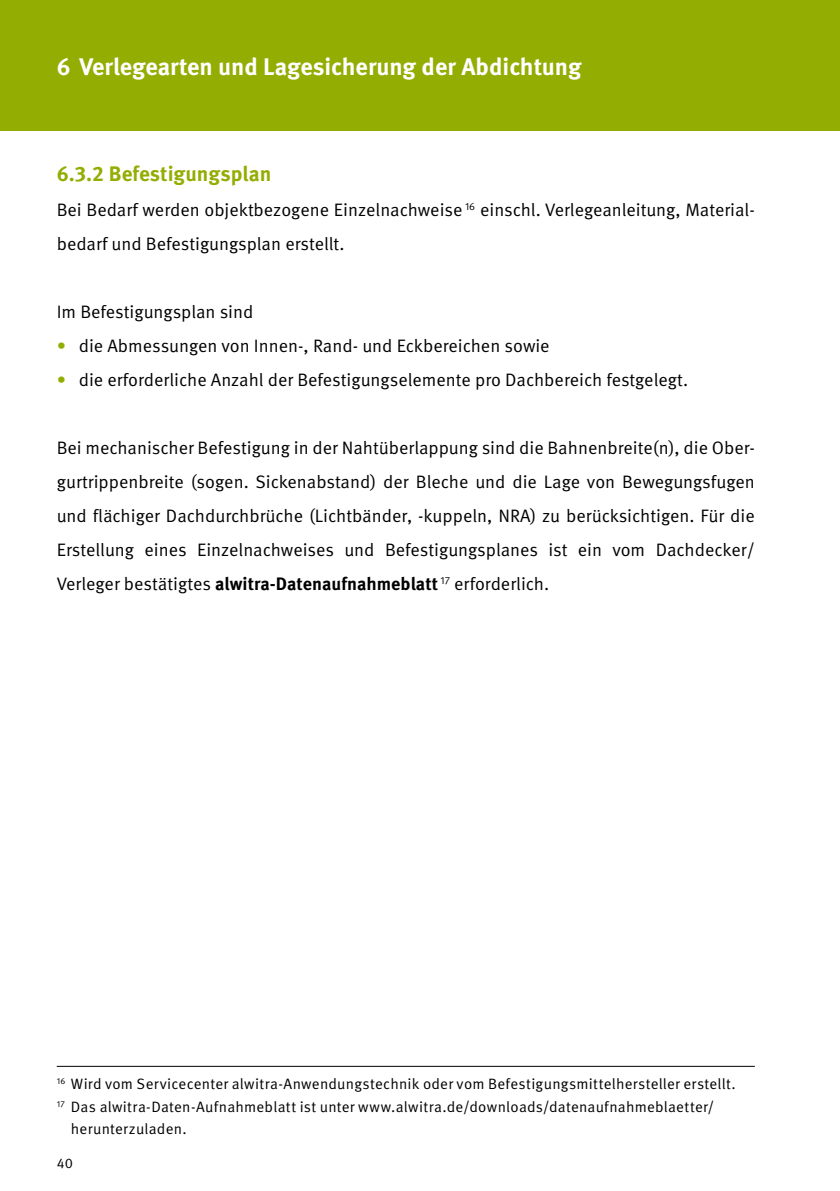
<style>
.page{position:relative;width:840px;height:1191px;background:#fff}
.page>*{position:absolute;margin:0;border:0;box-sizing:border-box;transform-origin:0 0}
.t1{font:700 24px "Meta Pro";color:#fff}
.t2{font:700 21px "Meta Pro";color:#94ad03}
.t3{font:18px/34px "Meta Pro";color:#000}
.t4{font:15px "Meta Pro";letter-spacing:.015em;color:#000}
.t5{font:14px "Meta Pro";color:#000}
.s1{color:#94ad03}
.s2{font-weight:700}
</style>
<div class="page">
<div style="left:0;top:0;width:839px;height:130px;background:#94ad03"></div>
<hr style="left:57px;top:1066px;width:697px;height:1px;background:#000">
<h1 class="t1" style="left:57px;top:51px;width:526px">6 Verlegearten und Lagesicherung der Abdichtung</h1>
<p class="t2" style="left:57px;top:161px;width:216px">6.3.2 Befestigungsplan</p>
<p class="t3" style="left:57px;top:193px;width:699px">Bei Bedarf werden objektbezogene Einzelnachweise <sup>16</sup> einschl. Verlegeanleitung, Material&shy;bedarf und Befestigungsplan erstellt.</p>
<p class="t3" style="left:57px;top:295px;width:198px">Im Befestigungsplan sind</p>
<p class="t3" style="left:57px;top:329px;width:494px"><span class="s1">•</span> die Abmessungen von Innen-, Rand- und Eckbereichen sowie</p>
<p class="t3" style="left:57px;top:363px;width:632px"><span class="s1">•</span> die erforderliche Anzahl der Befestigungselemente pro Dachbereich festgelegt.</p>
<p class="t3" style="left:57px;top:431px;width:699px;text-align:justify">Bei mechanischer Befestigung in der Nahtüberlappung sind die Bahnenbreite(n), die Ober&shy;gurtrippenbreite (sogen. Sickenabstand) der Bleche und die Lage von Bewegungsfugen und flächiger Dachdurchbrüche (Lichtbänder, -kuppeln, NRA) zu berücksichtigen. Für die Erstellung eines Einzelnachweises und Befestigungsplanes ist ein vom Dachdecker/ Verleger bestätigtes <span class="s2">alwitra-Datenaufnahmeblatt</span> <sup>17</sup> erforderlich.</p>
<p class="t4" style="left:57px;top:1074px;width:680px"><sup>16</sup> Wird vom Servicecenter alwitra-Anwendungstechnik oder vom Befestigungsmittelhersteller erstellt.</p>
<p class="t4" style="left:57px;top:1096px;width:658px"><sup>17</sup> Das alwitra-Daten-Aufnahmeblatt ist unter www.alwitra.de/downloads/datenaufnahmeblaetter/</p>
<p class="t4" style="left:71px;top:1119px;width:117px">herunterzuladen.</p>
<p class="t5" style="left:57px;top:1154px;width:18px">40</p>
</div>
